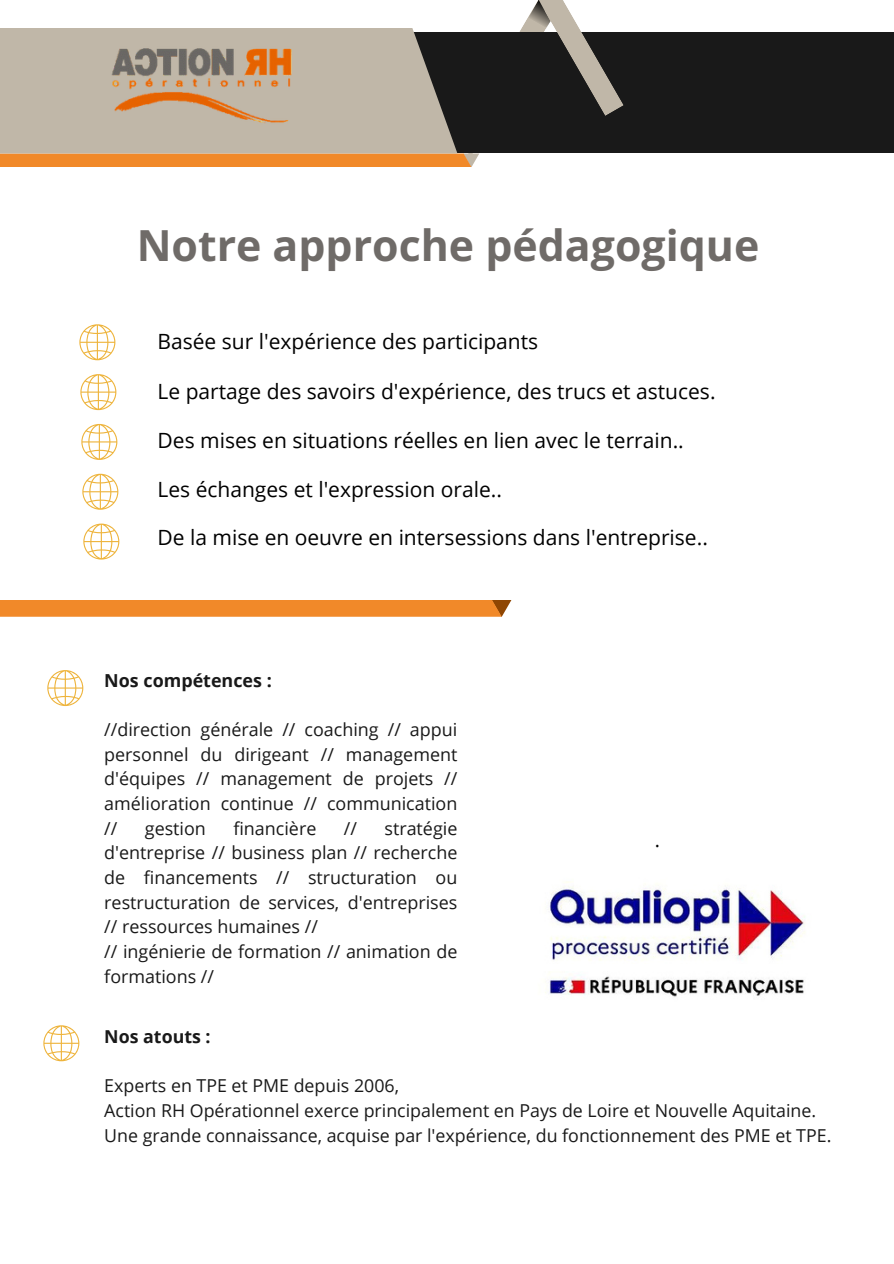
<style>
.page{position:relative;width:894px;height:1264px;background:#fff}
.page>*{position:absolute;margin:0;border:0;box-sizing:border-box;transform-origin:0 0}
.t1{font:700 42.9px "Open Sans";color:#6f6b68}
.t2{font:21px "Open Sans";color:#000}
.t3{font:19.5px "Open Sans";color:#000}
.t4{font:17.85px/24.6px "Open Sans";color:#191919}
.t5{font:700 17.85px "Open Sans";color:#191919}
</style>
<div class="page">
<div style="left:395px;top:33px;width:498px;height:120px;background:#191919"></div>
<svg style="left:0;top:0;width:623px;height:167px"></svg>
<svg style="left:0;top:28px;width:457px;height:125px;fill:#c0b7a8"></svg>
<div style="left:0;top:600px;width:511px;height:16px;background:#f18929"></div>
<img style="left:101px;top:42px;width:200px;height:85px">
<svg style="left:47px;top:670px;width:36px;height:36px"></svg>
<svg style="left:79px;top:324px;width:36px;height:36px"></svg>
<svg style="left:80px;top:374px;width:36px;height:36px"></svg>
<svg style="left:81px;top:424px;width:36px;height:36px"></svg>
<svg style="left:82px;top:474px;width:36px;height:36px"></svg>
<svg style="left:83px;top:523px;width:36px;height:36px"></svg>
<img style="left:545px;top:881px;width:260px;height:116px">
<svg style="left:43px;top:1025px;width:36px;height:36px"></svg>
<h1 class="t1" style="left:137px;top:216px;width:624px">Notre approche pédagogique</h1>
<p class="t2" style="left:157px;top:326px;width:382px">Basée sur l'expérience des participants</p>
<p class="t2" style="left:157px;top:376px;width:559px">Le partage des savoirs d'expérience, des trucs et astuces.</p>
<p class="t2" style="left:157px;top:425px;width:527px">Des mises en situations réelles en lien avec le terrain..</p>
<p class="t2" style="left:157px;top:474px;width:346px">Les échanges et l'expression orale..</p>
<p class="t2" style="left:157px;top:523px;width:551px">De la mise en oeuvre en intersessions dans l'entreprise..</p>
<p class="t5" style="left:104px;top:667px;width:169px">Nos compétences :</p>
<p class="t4" style="left:104px;top:717px;width:354px;text-align:justify">//direction générale // coaching // appui personnel du dirigeant // management d'équipes // management de projets // amélioration continue // communication //</p>
<p class="t4" style="left:104px;top:815px;width:354px;text-indent:280px">stratégie d'entreprise // business plan // recherche de financements // structuration ou restructuration de services, d'entreprises // ressources humaines //<br>// ingénierie de formation // animation de formations //</p>
<p class="t4" style="left:145px;top:815px;width:63px">gestion</p>
<p class="t4" style="left:233px;top:815px;width:84px">financière</p>
<p class="t4" style="left:344px;top:815px;width:15px">//</p>
<p class="t3" style="left:654px;top:826px;width:7px">.</p>
<p class="t5" style="left:104px;top:1023px;width:108px">Nos atouts :</p>
<p class="t4" style="left:104px;top:1072px;width:728px">Experts en TPE et PME depuis 2006,<br>Action RH Opérationnel exerce principalement en Pays de Loire et Nouvelle Aquitaine.<br>Une grande connaissance, acquise par l'expérience, du fonctionnement des PME et TPE.</p>
</div>
